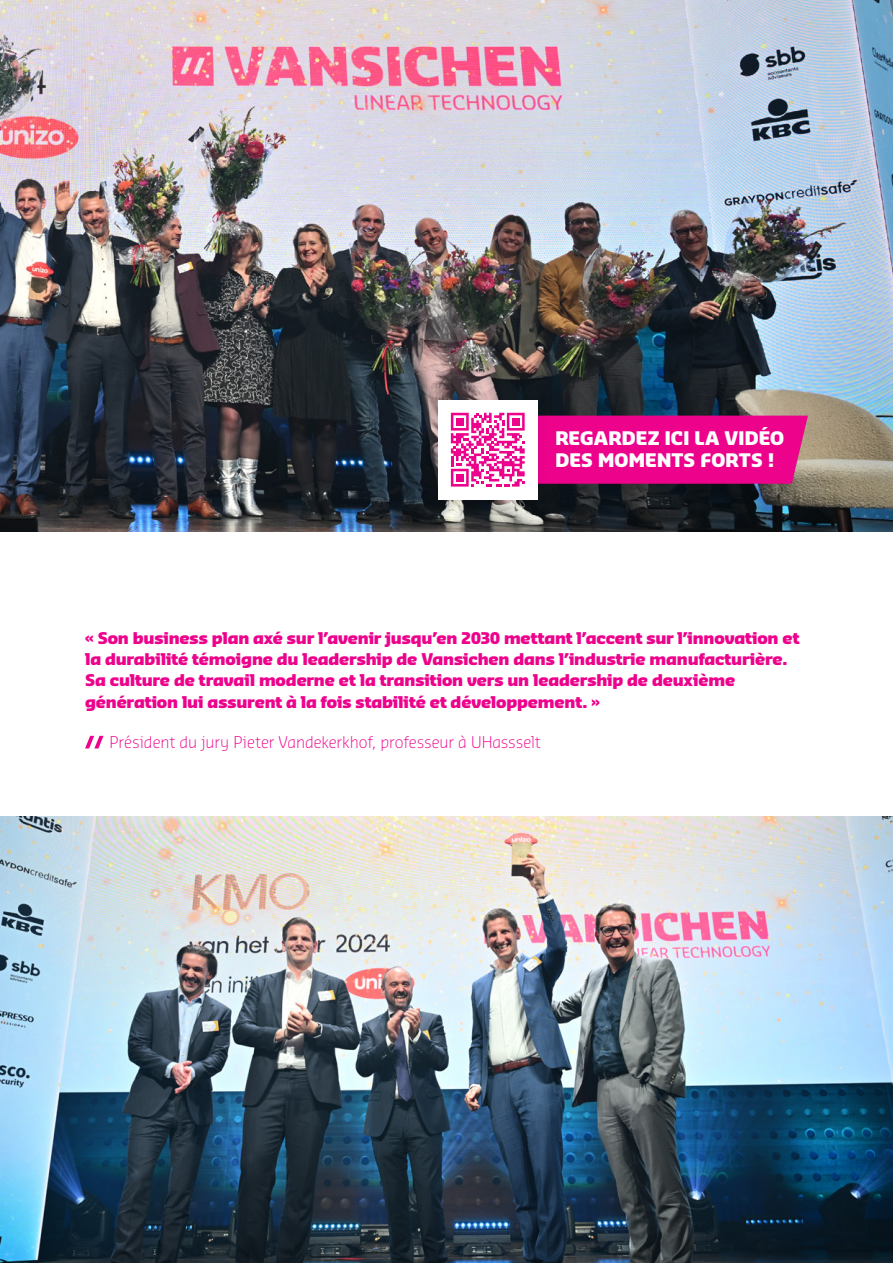
<style>
.page{position:relative;width:893px;height:1263px;background:#fff}
.page>*{position:absolute;margin:0;border:0;box-sizing:border-box;transform-origin:0 0}
.t1{font:900 18.3px/21.9px "Sansa Pro";letter-spacing:.01em;color:#fff}
.t2{font:900 15.75px/21px "Sansa Pro";letter-spacing:-.01em;color:#ed028c}
.t3{font:300 15.75px "Sansa Pro";letter-spacing:-.005em;color:#ed028c}
</style>
<div class="page">
<img style="left:0;top:0;width:893px;height:531px">
<svg style="left:85px;top:736px;width:19px;height:12px"></svg>
<img style="left:0;top:816px;width:893px;height:447px">
<div style="left:504px;top:385px;width:327px;height:125px;background:#231f20;opacity:.1"></div>
<div style="left:550px;top:416px;width:258px;height:68px;background:#ed028c"></div>
<div style="left:426px;top:387px;width:124px;height:125px;background:#231f20;opacity:.1"></div>
<div style="left:438px;top:400px;width:100px;height:100px;background:#fff"></div>
<svg style="left:451px;top:413px;width:74px;height:74px"></svg>
<p class="t1" style="left:555px;top:427px;width:230px">REGARDEZ ICI LA VIDÉO<br>DES MOMENTS FORTS !</p>
<p class="t2" style="left:85px;top:627px;width:716px">« Son business plan axé sur l’avenir jusqu’en 2030 mettant l’accent sur l’innovation et la durabilité témoigne du leadership de Vansichen dans l’industrie manufacturière.<br>Sa culture de travail moderne et la transition vers un leadership de deuxième génération lui assurent à la fois stabilité et développement. »</p>
<p class="t3" style="left:110px;top:732px;width:433px">Président du jury Pieter Vandekerkhof, professeur à UHassselt</p>
</div>
